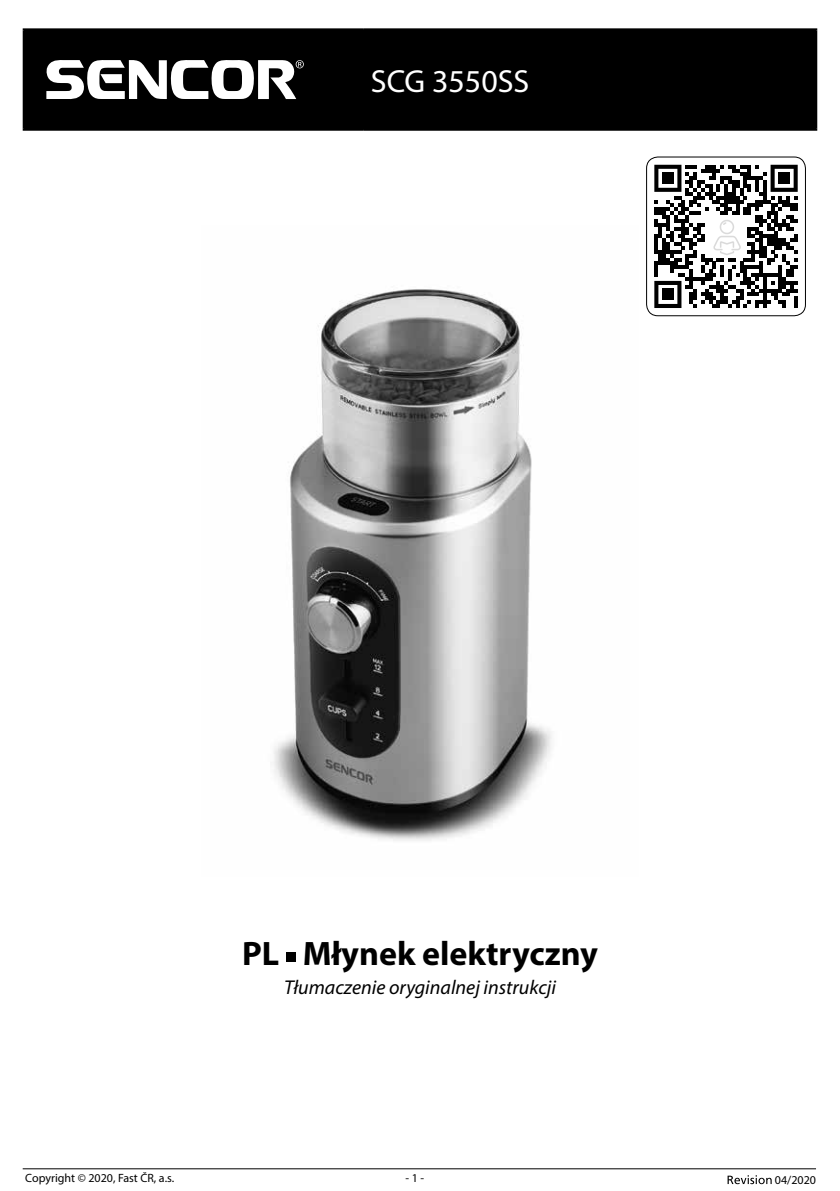
<style>
.page{position:relative;width:840px;height:1191px;background:#fff}
.page>*{position:absolute;margin:0;border:0;box-sizing:border-box;transform-origin:0 0}
.t1{font:700 34px "Myriad Pro";color:#000}
.t2{font:32px "Myriad Pro";color:#fff}
.t3{font:italic 20px "Myriad Pro";color:#000}
.t4{font:12px "Myriad Pro";color:#000}
</style>
<div class="page">
<svg style="left:727px;top:1175px;width:44px;height:9px"></svg>
<hr style="left:23px;top:1168px;width:792px;height:1px;background:#000">
<img style="left:273px;top:289px;width:279px;height:552px">
<div style="left:286px;top:952px;width:10px;height:9px;background:#000"></div>
<div style="left:25px;top:30px;width:789px;height:99px;background:#000"></div>
<hr style="left:23px;top:28px;width:340px;height:2px;background:#000">
<hr style="left:23px;top:30px;width:2px;height:99px;background:#000">
<hr style="left:361px;top:30px;width:2px;height:99px;background:#000">
<hr style="left:23px;top:129px;width:340px;height:2px;background:#000">
<hr style="left:363px;top:28px;width:453px;height:2px;background:#000">
<hr style="left:814px;top:30px;width:2px;height:99px;background:#000">
<hr style="left:363px;top:129px;width:453px;height:2px;background:#000">
<svg style="left:45px;top:59px;width:258px;height:41px"></svg>
<svg style="left:646px;top:157px;width:159px;height:159px"></svg>
<h2 class="t2" style="left:370px;top:61px;width:160px">SCG 3550SS</h2>
<h1 class="t1" style="left:242px;top:931px;width:357px">PL Młynek elektryczny</h1>
<h3 class="t3" style="left:284px;top:974px;width:273px">Tłumaczenie oryginalnej instrukcji</h3>
<p class="t4" style="left:25px;top:1170px;width:150px">Copyright © 2020, Fast ČR, a.s.</p>
<p class="t4" style="left:405px;top:1170px;width:20px">- 1 -</p>
<p class="t4" style="left:774px;top:1172px;width:43px">04/2020</p>
</div>
